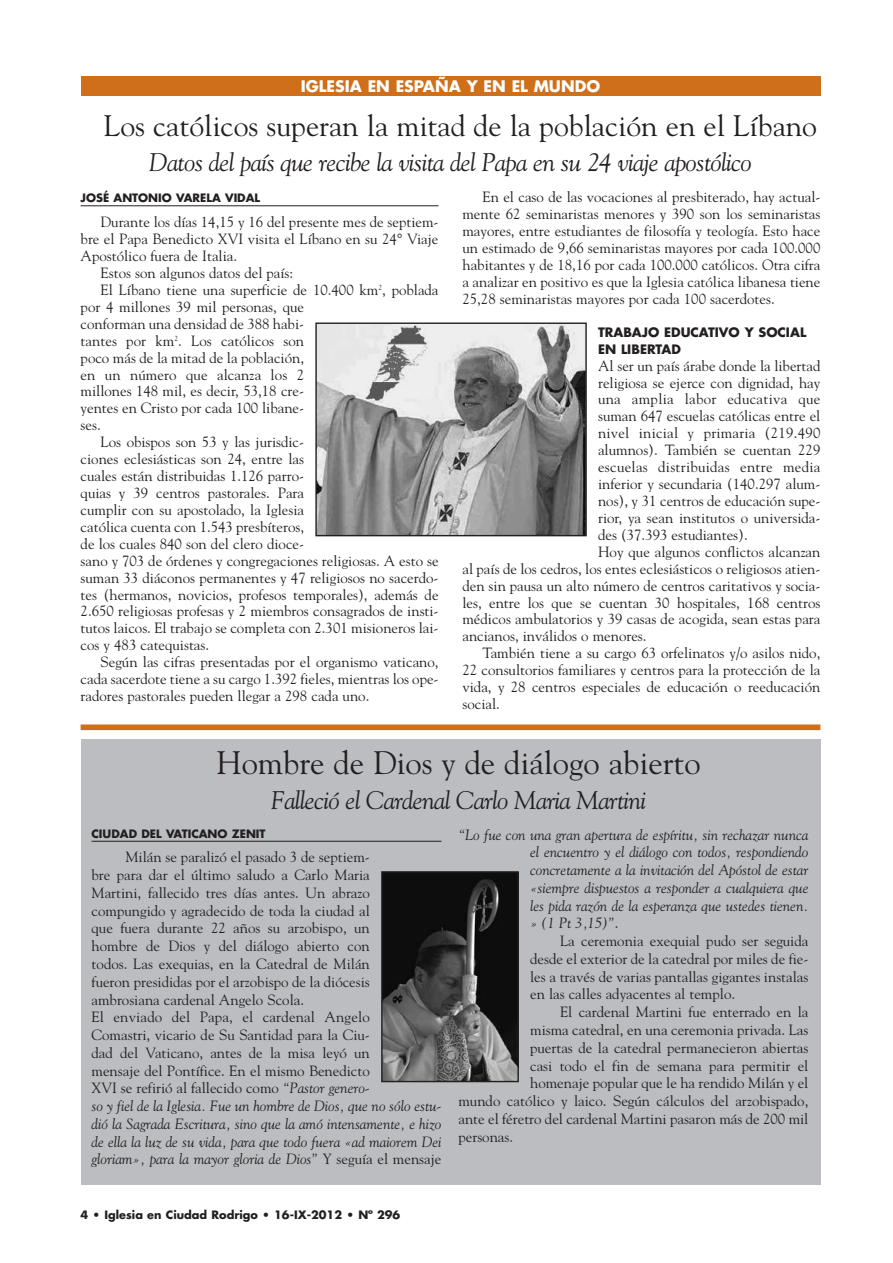
<style>
.page{position:relative;width:893px;height:1263px;background:#fff}
.page>*{position:absolute;margin:0;border:0;box-sizing:border-box;transform-origin:0 0}
.t1{font:32.4px "Goudy";color:#231f20}
.t2{font:29.55px "Goudy";color:#231f20}
.t3{font:italic 25.35px "Goudy";letter-spacing:-.025em;color:#231f20}
.t4{font:700 15.45px "Futura";color:#fff}
.t5{font:14.85px/17.7px "Goudy";color:#231f20;text-align:justify}
.t6{font:italic 14.85px/17.7px "Goudy";color:#231f20;text-align:justify}
.t7{font:14.85px "Goudy";letter-spacing:.02em;color:#231f20}
.t8{font:700 12.75px/17px "Futura";color:#231f20}
.t9{font:700 11.25px "Futura";color:#231f20}
.s1{font-style:italic}
.s2{font-style:normal}
</style>
<div class="page">
<div style="left:81px;top:724px;width:739px;height:6px;background:#d06f19"></div>
<div style="left:81px;top:76px;width:739px;height:20px;background:#d06f19"></div>
<hr style="left:81px;top:205px;width:357px;height:1px;background:#231f20">
<div style="left:81px;top:739px;width:739px;height:445px;background:#bbbdc0"></div>
<hr style="left:92px;top:841px;width:349px;height:1px;background:#231f20">
<img style="left:383px;top:873px;width:134px;height:207px">
<div style="left:381px;top:871px;width:138px;height:211px;border:1px solid #231f20"></div>
<img style="left:317px;top:325px;width:267px;height:209px">
<div style="left:315px;top:323px;width:271px;height:213px;border:1px solid #231f20"></div>
<p class="t4" style="left:301px;top:79px;width:301px">IGLESIA EN ESPAÑA Y EN EL MUNDO</p>
<h2 class="t2" style="left:104px;top:114px;width:714px">Los católicos superan la mitad de la población en el Líbano</h2>
<h3 class="t3" style="left:149px;top:153px;width:604px">Datos del país que recibe la visita del Papa en su 24 viaje apostólico</h3>
<p class="t9" style="left:81px;top:193px;width:181px">JOSÉ ANTONIO VARELA VIDAL</p>
<p class="t5" style="left:101px;top:214px;width:339px">Durante los días 14,15 y 16 del presente mes de septiem-</p>
<p class="t5" style="left:81px;top:231px;width:359px">bre el Papa Benedicto XVI visita el Líbano en su 24° Viaje</p>
<p class="t5" style="left:81px;top:248px;width:158px">Apostólico fuera de Italia.</p>
<p class="t5" style="left:101px;top:265px;width:194px">Estos son algunos datos del país:</p>
<p class="t5" style="left:101px;top:282px;width:339px">El Líbano tiene una superficie de 10.400 km<sup>2</sup>, poblada</p>
<p class="t5" style="left:81px;top:299px;width:225px">por 4 millones 39 mil personas, que</p>
<p class="t5" style="left:81px;top:316px;width:225px">conforman una densidad de 388 habi-</p>
<p class="t5" style="left:81px;top:333px;width:225px">tantes por km<sup>2</sup>. Los católicos son</p>
<p class="t5" style="left:81px;top:350px;width:225px">poco más de la mitad de la población,</p>
<p class="t5" style="left:81px;top:367px;width:225px">en un número que alcanza los 2</p>
<p class="t5" style="left:81px;top:384px;width:225px">millones 148 mil, es decir, 53,18 cre-</p>
<p class="t5" style="left:81px;top:401px;width:225px">yentes en Cristo por cada 100 libane-</p>
<p class="t5" style="left:81px;top:417px;width:22px">ses.</p>
<p class="t5" style="left:101px;top:434px;width:205px">Los obispos son 53 y las jurisdic-</p>
<p class="t5" style="left:81px;top:451px;width:225px">ciones eclesiásticas son 24, entre las</p>
<p class="t5" style="left:81px;top:468px;width:225px">cuales están distribuidas 1.126 parro-</p>
<p class="t5" style="left:81px;top:485px;width:225px">quias y 39 centros pastorales. Para</p>
<p class="t5" style="left:81px;top:502px;width:225px">cumplir con su apostolado, la Iglesia</p>
<p class="t5" style="left:81px;top:519px;width:225px">católica cuenta con 1.543 presbíteros,</p>
<p class="t5" style="left:81px;top:536px;width:225px">de los cuales 840 son del clero dioce-</p>
<p class="t5" style="left:81px;top:553px;width:359px">sano y 703 de órdenes y congregaciones religiosas. A esto se</p>
<p class="t5" style="left:81px;top:570px;width:359px">suman 33 diáconos permanentes y 47 religiosos no sacerdo-</p>
<p class="t5" style="left:81px;top:587px;width:359px">tes (hermanos, novicios, profesos temporales), además de</p>
<p class="t5" style="left:81px;top:604px;width:359px">2.650 religiosas profesas y 2 miembros consagrados de insti-</p>
<p class="t5" style="left:81px;top:621px;width:359px">tutos laicos. El trabajo se completa con 2.301 misioneros lai-</p>
<p class="t5" style="left:81px;top:637px;width:130px">cos y 483 catequistas.</p>
<p class="t5" style="left:101px;top:654px;width:339px">Según las cifras presentadas por el organismo vaticano,</p>
<p class="t5" style="left:81px;top:671px;width:359px">cada sacerdote tiene a su cargo 1.392 fieles, mientras los ope-</p>
<p class="t5" style="left:81px;top:688px;width:290px">radores pastorales pueden llegar a 298 cada uno.</p>
<p class="t5" style="left:462px;top:190px;width:359px;line-height:17px;text-indent:20px">En el caso de las vocaciones al presbiterado, hay actual&shy;mente 62 seminaristas menores y 390 son los seminaristas mayores, entre estudiantes de filosofía y teología. Esto hace un estimado de 9,66 seminaristas mayores por cada 100.000 habitantes y de 18,16 por cada 100.000 católicos. Otra cifra a analizar en positivo es que la Iglesia católica libanesa tiene 25,28 seminaristas mayores por cada 100 sacerdotes.</p>
<p class="t8" style="left:598px;top:325px;width:210px">TRABAJO EDUCATIVO Y SOCIAL<br>EN LIBERTAD</p>
<p class="t5" style="left:598px;top:358px;width:224px">Al ser un país árabe donde la libertad</p>
<p class="t5" style="left:598px;top:375px;width:224px">religiosa se ejerce con dignidad, hay</p>
<p class="t7" style="left:598px;top:393px;width:224px">una amplia labor educativa que</p>
<p class="t5" style="left:598px;top:409px;width:224px">suman 647 escuelas católicas entre el</p>
<p class="t5" style="left:598px;top:425px;width:224px">nivel inicial y primaria (219.490</p>
<p class="t5" style="left:598px;top:442px;width:224px">alumnos). También se cuentan 229</p>
<p class="t7" style="left:598px;top:461px;width:224px">escuelas distribuidas entre media</p>
<p class="t5" style="left:598px;top:476px;width:224px">inferior y secundaria (140.297 alum-</p>
<p class="t5" style="left:598px;top:493px;width:224px">nos), y 31 centros de educación supe-</p>
<p class="t5" style="left:598px;top:510px;width:224px">rior, ya sean institutos o universida-</p>
<p class="t5" style="left:598px;top:527px;width:151px">des (37.393 estudiantes).</p>
<p class="t5" style="left:598px;top:544px;width:224px">Hoy que algunos conflictos alcanzan</p>
<p class="t5" style="left:462px;top:561px;width:359px">al país de los cedros, los entes eclesiásticos o religiosos atien-</p>
<p class="t5" style="left:462px;top:578px;width:359px">den sin pausa un alto número de centros caritativos y socia-</p>
<p class="t5" style="left:462px;top:595px;width:359px">les, entre los que se cuentan 30 hospitales, 168 centros</p>
<p class="t5" style="left:462px;top:612px;width:359px">médicos ambulatorios y 39 casas de acogida, sean estas para</p>
<p class="t5" style="left:462px;top:629px;width:186px">ancianos, inválidos o menores.</p>
<p class="t5" style="left:482px;top:645px;width:339px">También tiene a su cargo 63 orfelinatos y/o asilos nido,</p>
<p class="t5" style="left:462px;top:662px;width:359px">22 consultorios familiares y centros para la protección de la</p>
<p class="t5" style="left:462px;top:679px;width:359px">vida, y 28 centros especiales de educación o reeducación</p>
<p class="t5" style="left:462px;top:696px;width:39px">social.</p>
<h1 class="t1" style="left:216px;top:750px;width:485px">Hombre de Dios y de diálogo abierto</h1>
<h3 class="t3" style="left:271px;top:790px;width:377px">Falleció el Cardenal Carlo Maria Martini</h3>
<p class="t9" style="left:92px;top:829px;width:176px">CIUDAD DEL VATICANO ZENIT</p>
<p class="t5" style="left:92px;top:850px;width:351px;text-align:left;text-indent:34px">Milán se paralizó el pasado 3 de septiem-<br>bre para dar el último saludo a Carlo Maria<br>Martini, fallecido tres días antes. Un abrazo compungido y agradecido de toda la ciudad al<br>que fuera durante 22 años su arzobispo, un<br>hombre de Dios y del diálogo abierto con<br>todos. Las exequias, en la Catedral de Milán<br>fueron presididas por el arzobispo de la diócesis ambrosiana cardenal Angelo Scola.<br>El enviado del Papa, el cardenal Angelo<br>Comastri, vicario de Su Santidad para la Ciu-<br>dad del Vaticano, antes de la misa leyó un<br>mensaje del Pontífice. En el mismo Benedicto<br>XVI se refirió al fallecido como <span class="s1">“Pastor genero-<br>so y fiel de la Iglesia. Fue un hombre de Dios, que no sólo estu&shy;dió la Sagrada Escritura, sino que la amó intensamente, e hizo de ella la luz de su vida, para que todo fuera «ad maiorem Dei gloriam», para la mayor gloria de Dios”</span> Y seguía el mensaje</p>
<p class="t9" style="left:81px;top:1209px;width:321px">4 • Iglesia en Ciudad Rodrigo • 16-IX-2012 • Nº 296</p>
<p class="t6" style="left:530px;top:827px;width:280px;text-indent:-72px">“Lo fue con una gran apertura de espíritu, sin rechazar nunca el encuentro y el diálogo con todos, respondiendo concretamente a la invitación del Apóstol de estar «siempre dispuestos a responder a cualquiera que les pida razón de la esperanza que ustedes tienen. » (1 Pt 3,15)”<span class="s2">.</span></p>
<p class="t5" style="left:530px;top:933px;width:280px;text-indent:30px">La ceremonia exequial pudo ser seguida desde el exterior de la catedral por miles de fie&shy;les a través de varias pantallas gigantes instalas en las calles adyacentes al templo.</p>
<p class="t5" style="left:560px;top:1004px;width:250px">El cardenal Martini fue enterrado en la</p>
<p class="t5" style="left:530px;top:1022px;width:280px">misma catedral, en una ceremonia privada. Las</p>
<p class="t5" style="left:530px;top:1040px;width:280px">puertas de la catedral permanecieron abiertas</p>
<p class="t5" style="left:530px;top:1058px;width:280px">casi todo el fin de semana para permitir el</p>
<p class="t5" style="left:530px;top:1075px;width:280px">homenaje popular que le ha rendido Milán y el</p>
<p class="t5" style="left:458px;top:1093px;width:351px">mundo católico y laico. Según cálculos del arzobispado,</p>
<p class="t5" style="left:458px;top:1111px;width:351px">ante el féretro del cardenal Martini pasaron más de 200 mil</p>
<p class="t5" style="left:458px;top:1129px;width:56px">personas.</p>
</div>
